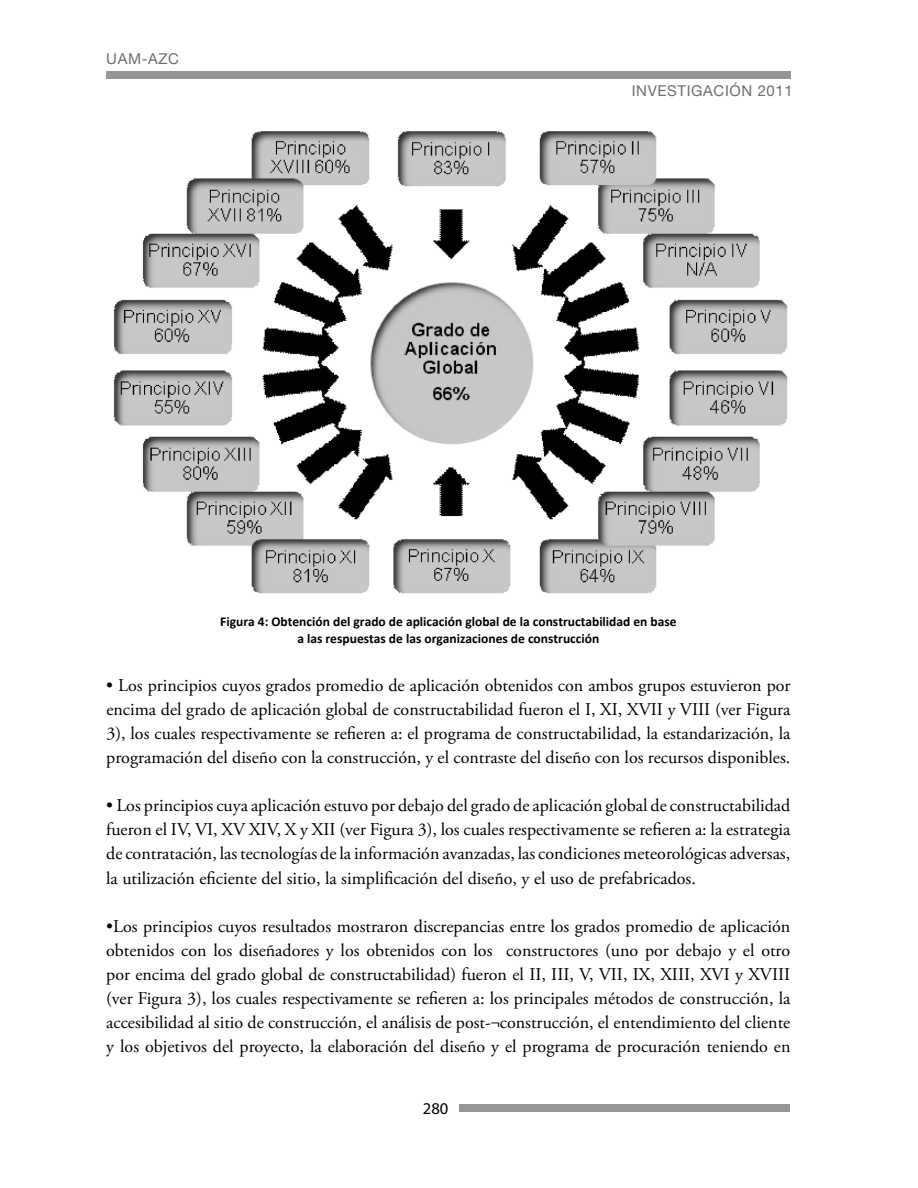
<style>
.page{position:relative;width:918px;height:1188px;background:#fff}
.page>*{position:absolute;margin:0;border:0;box-sizing:border-box;transform-origin:0 0}
.t1{font:18px/24.2px "Adobe Garamond Pro";color:#000;text-align:justify}
.t2{font:16.5px "Myriad Pro";color:#000}
.t3{font:15px "Helvetica Neue LT Std";letter-spacing:.04em;color:#6d6e71}
.t4{font:700 13.5px/16.2px "Calibri";color:#000;text-align:center}
</style>
<div class="page">
<div style="left:106px;top:71px;width:684px;height:8px;background:#939598"></div>
<div style="left:459px;top:1104px;width:331px;height:8px;background:#939598"></div>
<img style="left:113px;top:131px;width:675px;height:463px">
<p class="t3" style="left:106px;top:50px;width:74px">UAM-AZC</p>
<p class="t3" style="left:632px;top:81px;width:163px">INVESTIGACIÓN 2011</p>
<p class="t4" style="left:220px;top:614px;width:458px">Figura 4: Obtención del grado de aplicación global de la constructabilidad en base a las respuestas de las organizaciones de construcción</p>
<p class="t1" style="left:106px;top:674px;width:686px">• Los principios cuyos grados promedio de aplicación obtenidos con ambos grupos estuvieron por encima del grado de aplicación global de constructabilidad fueron el I, XI, XVII y VIII (ver Figura 3), los cuales respectivamente se refieren a: el programa de constructabilidad, la estandarización, la programación del diseño con la construcción, y el contraste del diseño con los recursos disponibles.</p>
<p class="t1" style="left:106px;top:794px;width:686px">• Los principios cuya aplicación estuvo por debajo del grado de aplicación global de constructabilidad fueron el IV, VI, XV XIV, X y XII (ver Figura 3), los cuales respectivamente se refieren a: la estrategia de contratación, las tecnologías de la información avanzadas, las condiciones meteorológicas adversas, la utilización eficiente del sitio, la simplificación del diseño, y el uso de prefabricados.</p>
<p class="t1" style="left:106px;top:915px;width:686px">•Los principios cuyos resultados mostraron discrepancias entre los grados promedio de aplicación obtenidos con los diseñadores y los obtenidos con los constructores (uno por debajo y el otro por encima del grado global de constructabilidad) fueron el II, III, V, VII, IX, XIII, XVI y XVIII (ver Figura 3), los cuales respectivamente se refieren a: los principales métodos de construcción, la accesibilidad al sitio de construcción, el análisis de post-¬construcción, el entendimiento del cliente y los objetivos del proyecto, la elaboración del diseño y el programa de procuración teniendo en</p>
<p class="t2" style="left:423px;top:1098px;width:27px">280</p>
</div>
